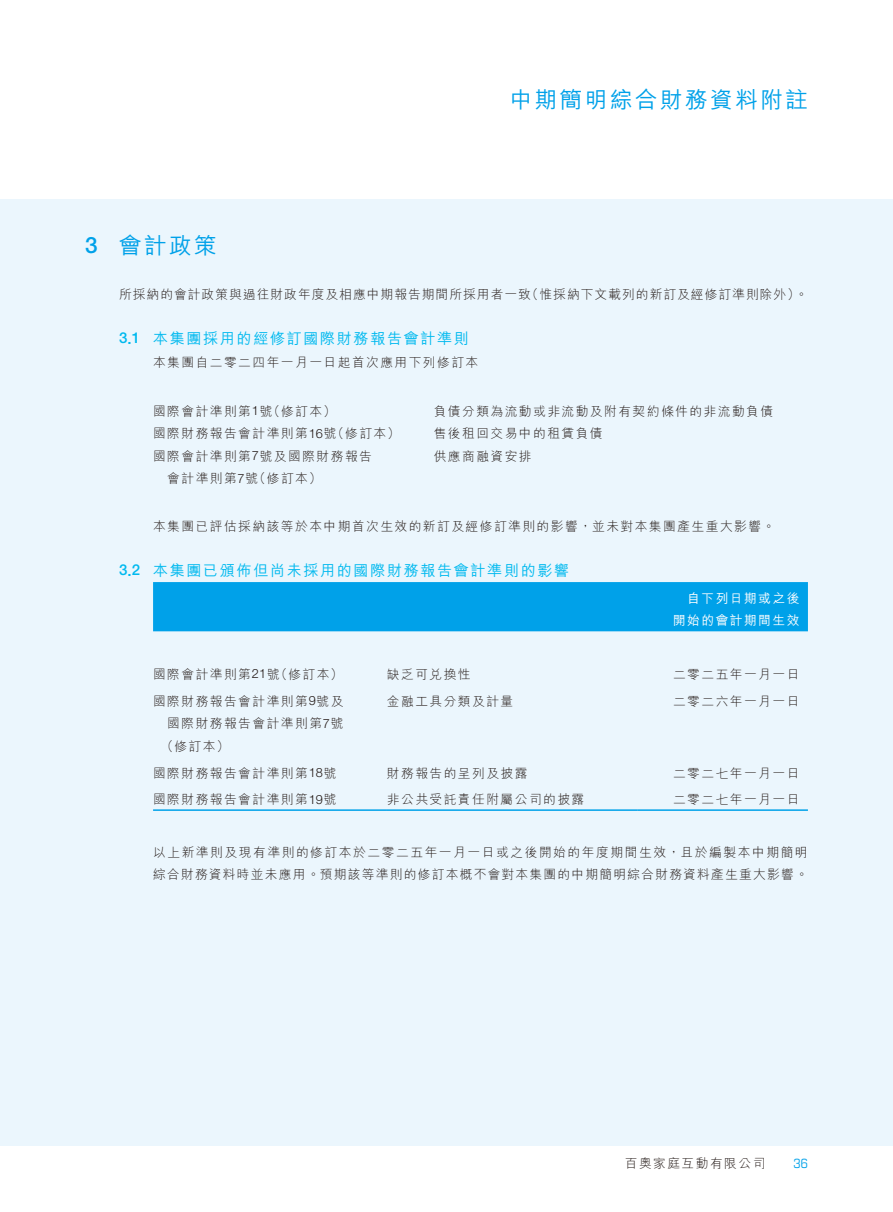
<style>
.page{position:relative;width:893px;height:1212px;background:#fff}
.page>*{position:absolute;margin:0;border:0;box-sizing:border-box;transform-origin:0 0}
.t1{font:500 22.5px "M Hei HK";letter-spacing:.115em;color:#00a1e9}
.t2{font:500 22.5px "Helvetica Neue 65";color:#00a1e9}
.t3{font:500 15px "M Hei HK";letter-spacing:.115em;color:#00b9ef}
.t4{font:500 15px "Helvetica Neue 65";color:#00b9ef}
.t5{font:300 12.75px/22.5px "M Hei HK";letter-spacing:.115em;color:#231916}
.t6{font:300 12.75px "M Hei HK";letter-spacing:.08em;color:#231916}
.t7{font:500 12.75px/22.5px "M Hei HK";letter-spacing:.115em;color:#fff;text-align:right}
.t8{font:condensed 12.75px "Eurostile";color:#00a1e9}
.s1{font-family:"Helvetica Neue 45"}
</style>
<div class="page">
<div style="left:0;top:200px;width:893px;height:946px;background:#ebf6fd"></div>
<div style="left:153px;top:582px;width:655px;height:49px;background:#00a1e9"></div>
<hr style="left:153px;top:809px;width:234px;height:2px;background:#00a1e9">
<hr style="left:387px;top:809px;width:251px;height:2px;background:#00a1e9">
<hr style="left:638px;top:809px;width:170px;height:2px;background:#00a1e9">
<h1 class="t1" style="left:510px;top:84px;width:300px">中期簡明綜合財務資料附註</h1>
<h1 class="t2" style="left:85px;top:231px;width:14px">3</h1>
<h1 class="t1" style="left:119px;top:229px;width:99px">會計政策</h1>
<p class="t6" style="left:526px;top:285px;width:275px">（惟採納下文載列的新訂及經修訂準則除外(</p>
<p class="t6" style="left:119px;top:285px;width:413px">所採納的會計政策與過往財政年度及相應中期報告期間所採用者一致</p>
<p class="t3" style="left:153px;top:328px;width:317px">本集團採用的經修訂國際財務報告會計準則</p>
<p class="t4" style="left:119px;top:329px;width:23px">3.1</p>
<p class="t5" style="left:153px;top:350px;width:327px">本集團自二零二四年一月一日起首次應用下列修訂本</p>
<p class="t5" style="left:434px;top:399px;width:341px">負債分類為流動或非流動及附有契約條件的非流動負債</p>
<p class="t5" style="left:267px;top:399px;width:70px">（修訂本）</p>
<p class="t5" style="left:153px;top:399px;width:121px">國際會計準則第<span class="s1">1</span>號</p>
<p class="t5" style="left:332px;top:422px;width:70px">（修訂本）</p>
<p class="t5" style="left:153px;top:422px;width:185px">國際財務報告會計準則第<span class="s1">16</span>號</p>
<p class="t5" style="left:153px;top:444px;width:220px">國際會計準則第<span class="s1">7</span>號及國際財務報告</p>
<p class="t5" style="left:253px;top:467px;width:70px">（修訂本(</p>
<p class="t5" style="left:153px;top:467px;width:107px">　會計準則第<span class="s1">7</span>號</p>
<p class="t5" style="left:434px;top:422px;width:170px">售後租回交易中的租賃負債</p>
<p class="t5" style="left:434px;top:444px;width:99px">供應商融資安排</p>
<p class="t5" style="left:795px;top:283px;width:14px">。</p>
<p class="t4" style="left:119px;top:561px;width:23px">3.2</p>
<p class="t5" style="left:153px;top:514px;width:624px">本集團已評估採納該等於本中期首次生效的新訂及經修訂準則的影響，並未對本集團產生重大影響。</p>
<p class="t3" style="left:153px;top:559px;width:418px">本集團已頒佈但尚未採用的國際財務報告會計準則的影響</p>
<p class="t7" style="left:673px;top:586px;width:128px">自下列日期或之後開始的會計期間生效</p>
<p class="t5" style="left:275px;top:662px;width:70px">（修訂本）</p>
<p class="t5" style="left:153px;top:660px;width:192px;line-height:26.7px">國際會計準則第<span class="s1">21</span>號<br>國際財務報告會計準則第<span class="s1">9</span>號及</p>
<p class="t5" style="left:153px;top:712px;width:192px">　國際財務報告會計準則第<span class="s1">7</span>號　（修訂本(</p>
<p class="t5" style="left:387px;top:662px;width:85px">缺乏可兌換性</p>
<p class="t5" style="left:387px;top:689px;width:128px">金融工具分類及計量</p>
<p class="t5" style="left:673px;top:662px;width:128px">二零二五年一月一日</p>
<p class="t5" style="left:673px;top:689px;width:128px">二零二六年一月一日</p>
<p class="t5" style="left:153px;top:761px;width:185px">國際財務報告會計準則第<span class="s1">18</span>號</p>
<p class="t5" style="left:387px;top:761px;width:142px">財務報告的呈列及披露</p>
<p class="t5" style="left:673px;top:761px;width:128px">二零二七年一月一日</p>
<p class="t5" style="left:153px;top:788px;width:185px">國際財務報告會計準則第<span class="s1">19</span>號</p>
<p class="t5" style="left:387px;top:788px;width:199px">非公共受託責任附屬公司的披露</p>
<p class="t5" style="left:673px;top:788px;width:128px">二零二七年一月一日</p>
<p class="t5" style="left:153px;top:840px;width:656px">以上新準則及現有準則的修訂本於二零二五年一月一日或之後開始的年度期間生效，且於編製本中期簡明綜合財務資料時並未應用。預期該等準則的修訂本概不會對本集團的中期簡明綜合財務資料產生重大影響。</p>
<p class="t5" style="left:625px;top:1152px;width:142px">百奧家庭互動有限公司</p>
<p class="t8" style="left:794px;top:1155px;width:16px">36</p>
</div>
